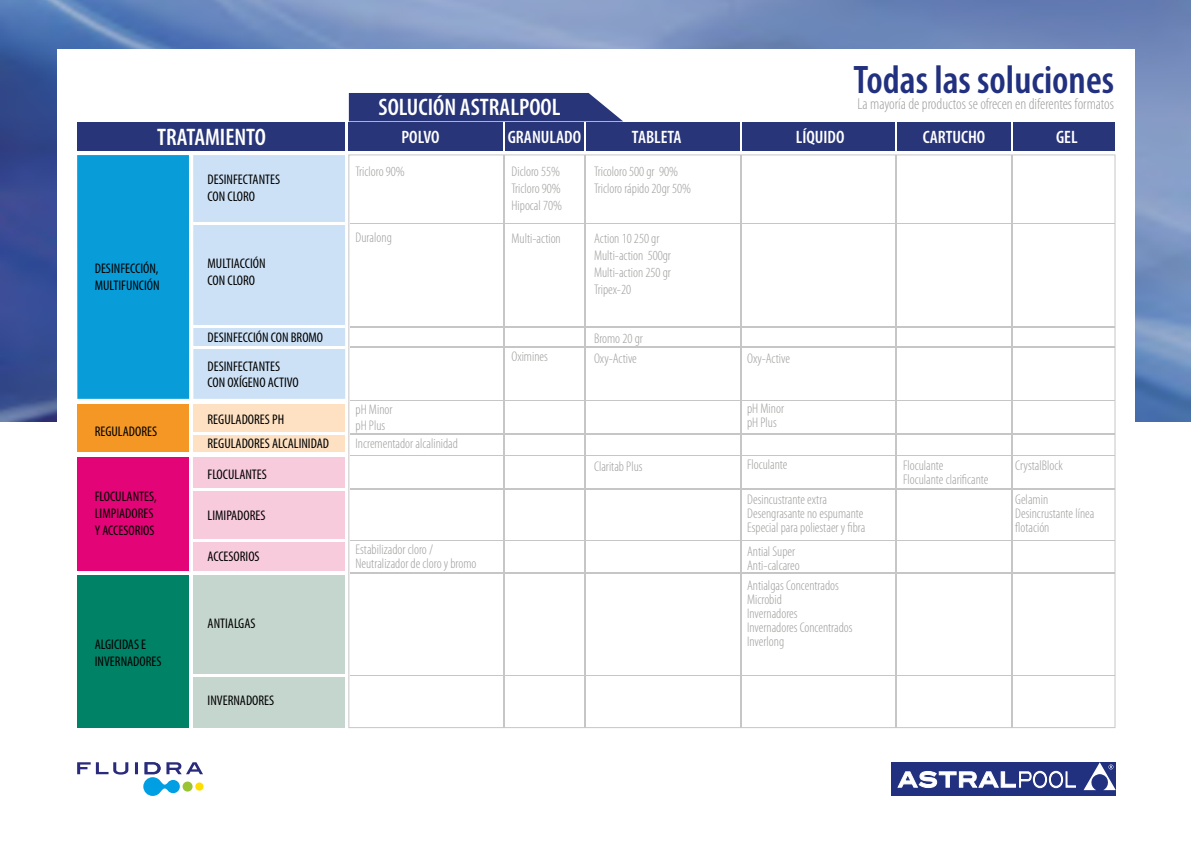
<style>
.page{position:relative;width:1191px;height:842px;background:#fff}
.page>*{position:absolute;margin:0;border:0;box-sizing:border-box;transform-origin:0 0}
.t1{font:600 condensed 40px "Myriad Pro";color:#22317f}
.t2{font:600 condensed 24px "Myriad Pro";color:#fff}
.t3{font:600 condensed 18px "Myriad Pro";color:#fff}
.t4{font:300 condensed 15.8px "Myriad Pro";color:#9d9d9c}
.t5{font:300 condensed 14px/14px "Myriad Pro";color:#9d9d9c}
.t6{font:condensed 14px/16.8px "Myriad Pro";color:#000}
</style>
<div class="page">
<img style="left:0;top:0;width:1191px;height:421px">
<div style="left:58px;top:50px;width:1077px;height:712px;background:#fff"></div>
<div style="left:891px;top:761px;width:225px;height:36px;background:#22317f"></div>
<svg style="left:1083px;top:790px;width:32px;height:1px"></svg>
<svg style="left:897px;top:771px;width:178px;height:17px"></svg>
<svg style="left:1083px;top:762px;width:32px;height:28px"></svg>
<svg style="left:77px;top:762px;width:126px;height:34px"></svg>
<div style="left:77px;top:155px;width:112px;height:244px;background:#089dd9"></div>
<div style="left:77px;top:404px;width:112px;height:48px;background:#f49725"></div>
<div style="left:77px;top:457px;width:112px;height:114px;background:#e30477"></div>
<div style="left:77px;top:575px;width:112px;height:153px;background:#008267"></div>
<div style="left:193px;top:155px;width:152px;height:244px;background:#cde1f6"></div>
<div style="left:193px;top:404px;width:152px;height:48px;background:#fde1c2"></div>
<div style="left:193px;top:457px;width:152px;height:114px;background:#f7cadc"></div>
<div style="left:193px;top:575px;width:152px;height:153px;background:#c5d6ce"></div>
<div style="left:349px;top:122px;width:766px;height:29px;background:#283579"></div>
<svg style="left:348px;top:154px;width:767px;height:574px"></svg>
<div style="left:77px;top:122px;width:268px;height:29px;background:#283579"></div>
<hr style="left:350px;top:400px;width:765px;height:1px;background:#c6c6c6">
<hr style="left:350px;top:223px;width:765px;height:1px;background:#c6c6c6">
<hr style="left:350px;top:326px;width:765px;height:1px;background:#c6c6c6">
<hr style="left:350px;top:347px;width:765px;height:1px;background:#c6c6c6">
<hr style="left:350px;top:433px;width:765px;height:1px;background:#c6c6c6">
<hr style="left:350px;top:489px;width:765px;height:1px;background:#c6c6c6">
<hr style="left:350px;top:540px;width:765px;height:1px;background:#c6c6c6">
<hr style="left:350px;top:675px;width:765px;height:1px;background:#c6c6c6">
<hr style="left:350px;top:454px;width:765px;height:1px;background:#c6c6c6">
<hr style="left:350px;top:573px;width:765px;height:1px;background:#c6c6c6">
<hr style="left:193px;top:223px;width:152px;height:2px;background:#fff">
<hr style="left:193px;top:326px;width:152px;height:2px;background:#fff">
<hr style="left:193px;top:346px;width:152px;height:2px;background:#fff">
<hr style="left:193px;top:433px;width:152px;height:2px;background:#fff">
<hr style="left:193px;top:488px;width:152px;height:2px;background:#fff">
<hr style="left:193px;top:539px;width:152px;height:2px;background:#fff">
<hr style="left:193px;top:674px;width:152px;height:2px;background:#fff">
<hr style="left:504px;top:155px;width:1px;height:572px;background:#c6c6c6">
<hr style="left:585px;top:155px;width:1px;height:572px;background:#c6c6c6">
<hr style="left:741px;top:155px;width:1px;height:572px;background:#c6c6c6">
<hr style="left:896px;top:155px;width:1px;height:572px;background:#c6c6c6">
<hr style="left:1011px;top:155px;width:1px;height:572px;background:#c6c6c6">
<svg style="left:349px;top:93px;width:274px;height:58px"></svg>
<svg style="left:741px;top:122px;width:1px;height:29px"></svg>
<svg style="left:896px;top:122px;width:1px;height:29px"></svg>
<svg style="left:1011px;top:122px;width:1px;height:29px"></svg>
<h2 class="t2" style="left:378px;top:92px;width:183px">SOLUCIÓN ASTRALPOOL</h2>
<h1 class="t1" style="left:853px;top:55px;width:262px">Todas las soluciones</h1>
<p class="t4" style="left:857px;top:94px;width:258px">La mayoría de productos se ofrecen en diferentes formatos</p>
<h2 class="t2" style="left:157px;top:122px;width:110px">TRATAMIENTO</h2>
<p class="t3" style="left:401px;top:126px;width:40px">POLVO</p>
<p class="t3" style="left:508px;top:126px;width:75px">GRANULADO</p>
<p class="t3" style="left:632px;top:126px;width:51px">TABLETA</p>
<p class="t3" style="left:796px;top:126px;width:50px">LÍQUIDO</p>
<p class="t3" style="left:922px;top:126px;width:64px">CARTUCHO</p>
<p class="t3" style="left:1056px;top:126px;width:23px">GEL</p>
<p class="t5" style="left:355px;top:165px;width:51px">Tricloro 90%</p>
<p class="t5" style="left:511px;top:163px;width:52px;line-height:16.8px">Dicloro 55%<br>Tricloro 90%<br>Hipocal 70%</p>
<p class="t5" style="left:511px;top:232px;width:51px">Multi-action</p>
<p class="t5" style="left:594px;top:163px;width:98px;line-height:16.8px">Tricoloro 500 gr 90%<br>Tricloro rápido 20gr 50%</p>
<p class="t5" style="left:594px;top:230px;width:78px;line-height:16.8px">Action 10 250 gr<br>Multi-action 500gr<br>Multi-action 250 gr<br>Tripex-20</p>
<p class="t5" style="left:594px;top:328px;width:50px;line-height:20px">Bromo 20 gr<br>Oxy-Active</p>
<p class="t6" style="left:207px;top:171px;width:74px">DESINFECTANTES<br>CON CLORO</p>
<p class="t5" style="left:355px;top:231px;width:38px">Duralong</p>
<p class="t6" style="left:207px;top:255px;width:59px">MULTIACCIÓN<br>CON CLORO</p>
<p class="t6" style="left:95px;top:260px;width:66px">DESINFECCIÓN,<br>MULTIFUNCIÓN</p>
<p class="t6" style="left:207px;top:323px;width:117px;line-height:28.8px">DESINFECCIÓN CON BROMO<br>DESINFECTANTES</p>
<p class="t6" style="left:207px;top:374px;width:93px">CON OXÍGENO ACTIVO</p>
<p class="t6" style="left:207px;top:407px;width:123px;line-height:24px">REGULADORES PH<br>REGULADORES ALCALINIDAD</p>
<p class="t6" style="left:207px;top:466px;width:61px">FLOCULANTES</p>
<p class="t6" style="left:207px;top:507px;width:59px">LIMIPADORES</p>
<p class="t6" style="left:207px;top:547px;width:54px">ACCESORIOS</p>
<p class="t5" style="left:511px;top:349px;width:38px">Oximines</p>
<p class="t5" style="left:747px;top:351px;width:44px">Oxy-Active</p>
<p class="t5" style="left:747px;top:402px;width:38px">pH Minor pH Plus</p>
<p class="t5" style="left:747px;top:457px;width:42px">Floculante</p>
<p class="t5" style="left:747px;top:492px;width:120px">Desincustrante extra<br>Desengrasante no espumante<br>Especial para poliestaer y fibra</p>
<p class="t5" style="left:747px;top:544px;width:54px">Antial Super<br>Anti-calcareo</p>
<p class="t5" style="left:747px;top:578px;width:107px">Antialgas Concentrados<br>Microbid<br>Invernadores<br>Invernadores Concentrados<br>Inverlong</p>
<p class="t5" style="left:355px;top:402px;width:38px;line-height:16px">pH Minor pH Plus</p>
<p class="t5" style="left:355px;top:437px;width:104px">Incrementador alcalinidad</p>
<p class="t6" style="left:95px;top:423px;width:64px">REGULADORES</p>
<p class="t5" style="left:903px;top:458px;width:87px">Floculante<br>Floculante clarificante</p>
<p class="t5" style="left:1015px;top:458px;width:49px">CrystalBlock</p>
<p class="t5" style="left:1015px;top:492px;width:81px">Gelamin<br>Desincrustante línea flotación</p>
<p class="t5" style="left:594px;top:459px;width:50px">Claritab Plus</p>
<p class="t6" style="left:95px;top:488px;width:64px">FLOCULANTES,<br>LIMPIADORES<br>Y ACCESORIOS</p>
<p class="t5" style="left:355px;top:543px;width:122px">Estabilizador cloro /<br>Neutralizador de cloro y bromo</p>
<p class="t6" style="left:207px;top:615px;width:49px">ANTIALGAS</p>
<p class="t6" style="left:95px;top:635px;width:68px">ALGICIDAS E<br>INVERNADORES</p>
<p class="t6" style="left:207px;top:692px;width:68px">INVERNADORES</p>
</div>
